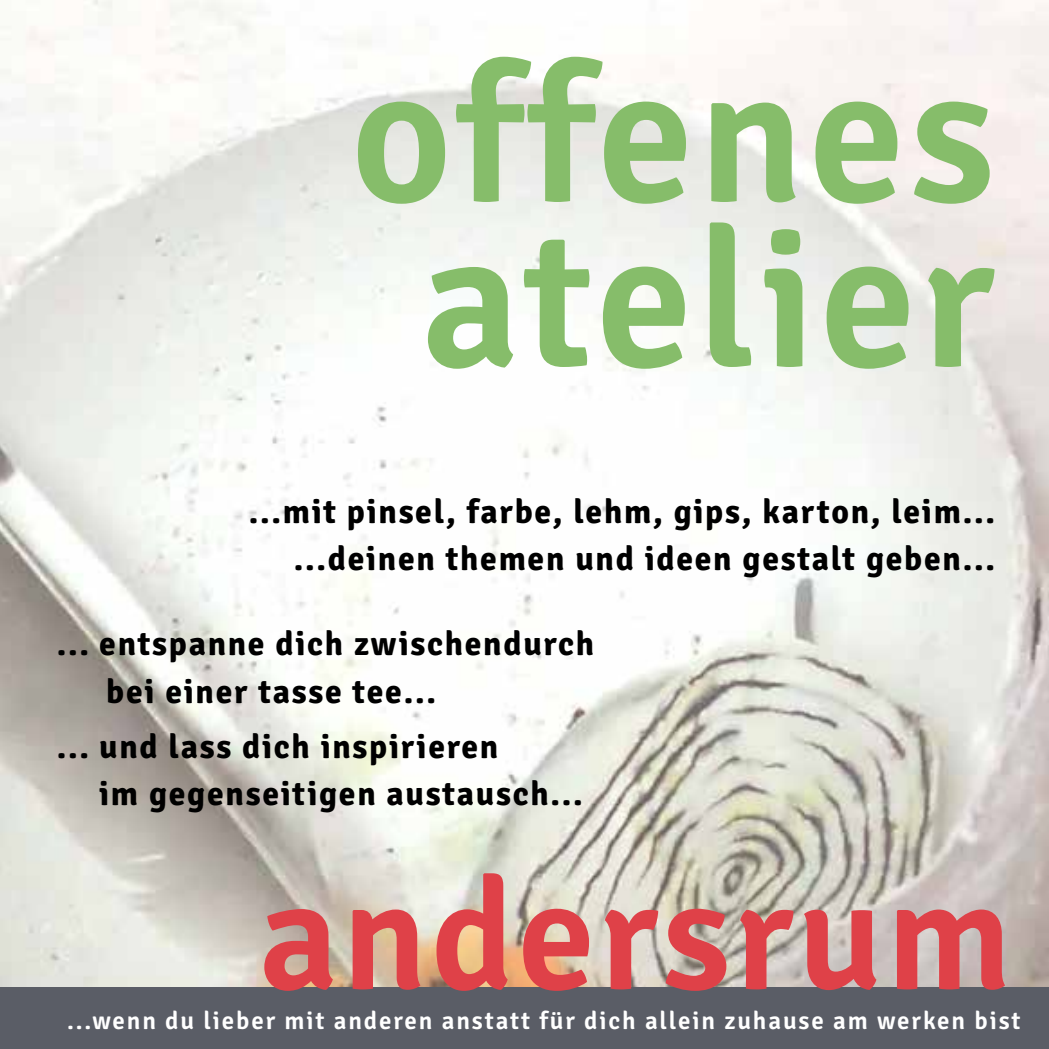
<style>
.page{position:relative;width:1049px;height:1049px;background:#fff}
.page>*{position:absolute;margin:0;border:0;box-sizing:border-box;transform-origin:0 0}
.t1{font:600 195px/165px "Signika";letter-spacing:.02em;color:#86bd6a;text-align:center}
.t2{font:600 156.75px "Signika";letter-spacing:.02em;color:#df4148}
.t3{font:700 33.75px/47.5px "Signika";letter-spacing:.05em;color:#000}
.t4{font:600 25px "Signika";letter-spacing:.075em;color:#fff}
</style>
<div class="page">
<img style="left:0;top:0;width:1049px;height:987px">
<div style="left:0;top:987px;width:1049px;height:62px;background:#5a5d66"></div>
<h1 class="t1" style="left:351px;top:56px;width:646px">offenes atelier</h1>
<p class="t3" style="left:249px;top:488px;width:748px;text-align:right">...mit pinsel, farbe, lehm, gips, karton, leim... ...deinen themen und ideen gestalt geben...</p>
<p class="t3" style="left:106px;top:621px;width:489px;text-indent:-50px">... entspanne dich zwischendurch bei einer tasse tee...</p>
<p class="t3" style="left:99px;top:723px;width:485px;text-indent:-43px">... und lass dich inspirieren<br>im gegenseitigen austausch...</p>
<h2 class="t2" style="left:259px;top:844px;width:755px">andersrum</h2>
<p class="t4" style="left:67px;top:1006px;width:955px">...wenn du lieber mit anderen anstatt für dich allein zuhause am werken bist</p>
</div>
